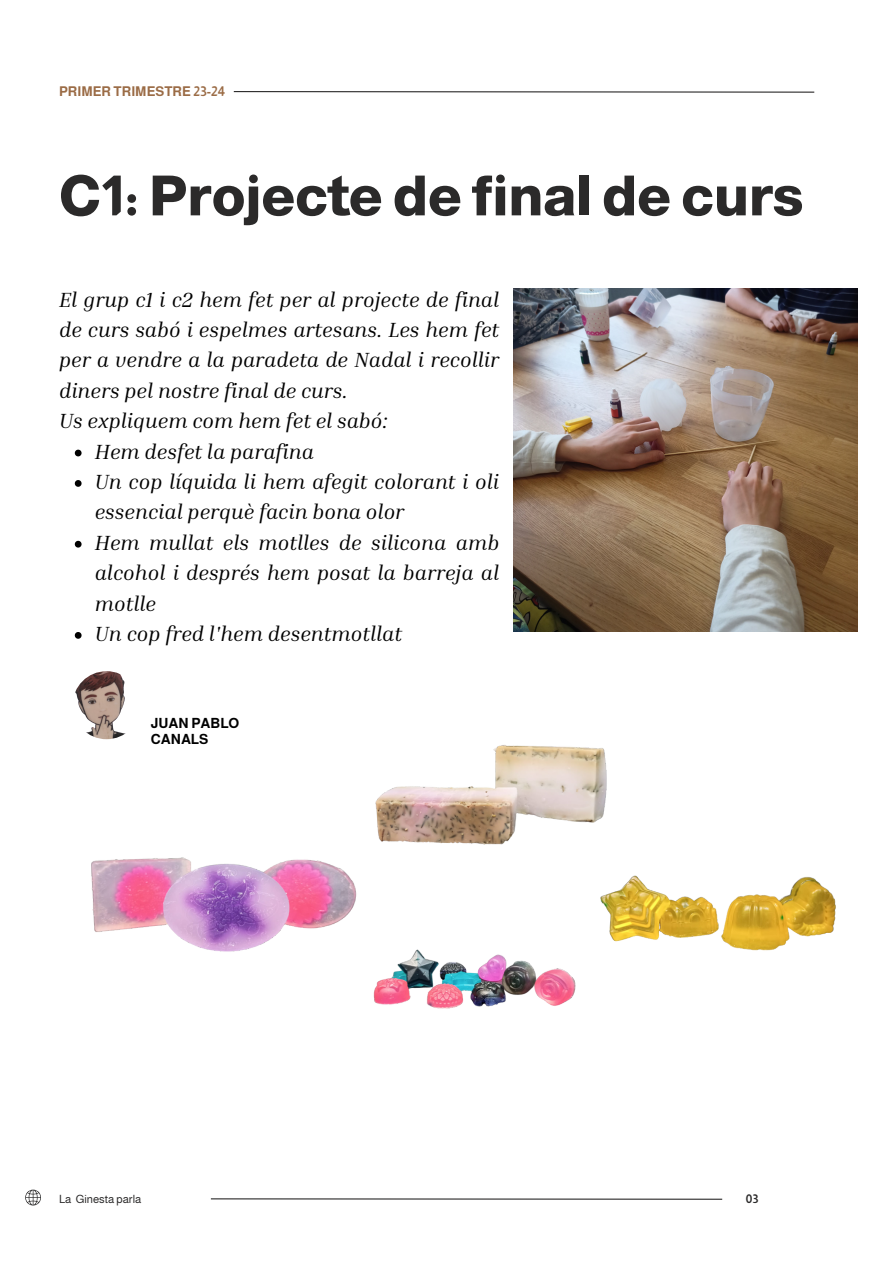
<style>
.page{position:relative;width:893px;height:1264px;background:#fff}
.page>*{position:absolute;margin:0;border:0;box-sizing:border-box;transform-origin:0 0}
.t1{font:800 55.5px "Almarai";color:#2b2a2a}
.t2{font:italic 21px/30.3px "Inria Serif";color:#000;text-align:justify}
.t3{font:700 14.1px/15.8px "Almarai";color:#000}
.t4{font:700 13.5px "Almarai";color:#9b6c46}
.t5{font:700 12px "Almarai";color:#2b2a2a}
.t6{font:11.4px "Almarai";color:#2b2a2a}
</style>
<div class="page">
<img style="left:91px;top:857px;width:258px;height:95px">
<hr style="left:211px;top:1198px;width:511px;height:1px;background:#2b2a2a">
<img style="left:73px;top:671px;width:68px;height:68px;border-radius:50%">
<svg style="left:25px;top:1189px;width:16px;height:16px"></svg>
<img style="left:514px;top:288px;width:343px;height:343px">
<img style="left:375px;top:745px;width:232px;height:100px">
<img style="left:596px;top:786px;width:240px;height:165px">
<img style="left:349px;top:876px;width:227px;height:133px">
<svg style="left:75px;top:449px;width:7px;height:7px"></svg>
<svg style="left:75px;top:480px;width:7px;height:7px"></svg>
<svg style="left:75px;top:541px;width:7px;height:6px"></svg>
<svg style="left:75px;top:632px;width:7px;height:6px"></svg>
<svg style="left:233px;top:91px;width:582px;height:2px"></svg>
<p class="t4" style="left:59px;top:83px;width:167px">PRIMER TRIMESTRE 23-24</p>
<p class="t1" style="left:59px;top:165px;width:746px">C1: Projecte de final de curs</p>
<p class="t2" style="left:59px;top:284px;width:441px">El grup c1 i c2 hem fet per al projecte de final de curs sabó i espelmes artesans. Les hem fet per a vendre a la paradeta de Nadal i recollir diners pel nostre final de curs.</p>
<p class="t2" style="left:59px;top:405px;width:330px">Us expliquem com hem fet el sabó:</p>
<p class="t2" style="left:95px;top:435px;width:221px">Hem desfet la parafina</p>
<p class="t2" style="left:95px;top:466px;width:406px">Un cop líquida li hem afegit colorant i oli essencial perquè facin bona olor</p>
<p class="t2" style="left:95px;top:527px;width:406px">Hem mullat els motlles de silicona amb alcohol i després hem posat la barreja al motlle</p>
<p class="t2" style="left:95px;top:618px;width:309px">Un cop fred l'hem desentmotllat</p>
<p class="t3" style="left:151px;top:715px;width:90px">JUAN PABLO<br>CANALS</p>
<p class="t6" style="left:59px;top:1192px;width:84px">La Ginesta parla</p>
<p class="t5" style="left:745px;top:1192px;width:14px">03</p>
</div>
